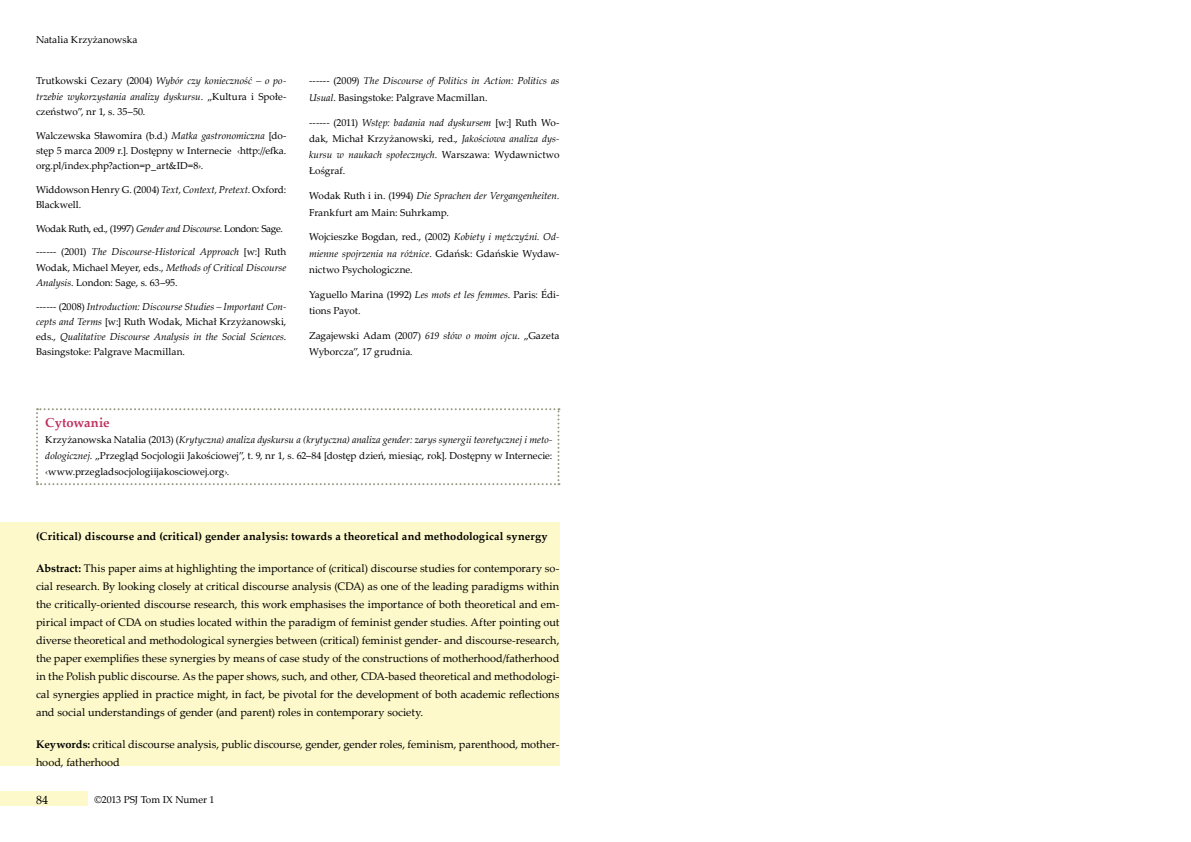
<style>
.page{position:relative;width:1191px;height:842px;background:#fff}
.page>*{position:absolute;margin:0;border:0;box-sizing:border-box;transform-origin:0 0}
.t1{font:700 13px "Palatino Linotype";color:#bf335f}
.t2{font:12px "Palatino Linotype";color:#000}
.t3{font:11px/18px "Palatino Linotype";color:#000;text-align:justify}
.t4{font:700 11px "Palatino Linotype";letter-spacing:.015em;color:#000}
.t5{font:10px/15.2px "Palatino Linotype";color:#000;text-align:justify}
.t6{font:italic 10px/15.2px "Palatino Linotype";color:#000;text-align:justify}
.t7{font:10px/16.3px "Palatino Linotype";letter-spacing:.02em;color:#000}
.t8{font:10px "Palatino Linotype";letter-spacing:-.035em;color:#000}
.s1{font-style:italic}
.s2{color:#111}
.s3{font-style:normal}
.s4{font-weight:700}
</style>
<div class="page">
<div style="left:0;top:791px;width:87px;height:15px;background:#fdf9ca"></div>
<div style="left:0;top:522px;width:559px;height:243px;background:#fdf9ca"></div>
<svg style="left:36px;top:408px;width:523px;height:77px"></svg>
<p class="t5" style="left:36px;top:32px;width:103px">Natalia Krzyżanowska</p>
<p class="t5" style="left:36px;top:73px;width:252px">Trutkowski Cezary (2004) <span class="s1">Wybór czy konieczność – o po&shy;trzebie wykorzystania analizy dyskursu</span>. „Kultura i Społe&shy;czeństwo”, nr 1, s. 35‒50.</p>
<p class="t5" style="left:36px;top:127px;width:252px">Walczewska Sławomira (b.d.) <span class="s1">Matka gastronomiczna</span> [do&shy;stęp 5 marca 2009 r.]. Dostępny w Internecie <span class="s2">‹</span>http://efka. org.pl/index.php?action=p_art&amp;ID=8›.</p>
<p class="t5" style="left:36px;top:181px;width:252px">Widdowson Henry G. (2004) <span class="s1">Text, Context, Pretext</span>. Oxford:<br>Blackwell.</p>
<p class="t8" style="left:36px;top:221px;width:248px">Wodak Ruth, ed., (1997) <span class="s1">Gender and Discourse</span>. London: Sage.</p>
<p class="t5" style="left:36px;top:244px;width:252px">------ (2001) <span class="s1">The Discourse-Historical Approach</span> [w:] Ruth Wodak, Michael Meyer, eds., <span class="s1">Methods of Critical Discourse Analysis</span>. London: Sage, s. 63‒95.</p>
<p class="t6" style="left:36px;top:298px;width:252px"><span class="s3">------ (2008)</span> Introduction: Discourse Studies – Important Con&shy;cepts and Terms <span class="s3">[w:] Ruth Wodak, Michał Krzyżanowski, eds.,</span> Qualitative Discourse Analysis in the Social Sciences<span class="s3">.<br>Basingstoke: Palgrave Macmillan.</span></p>
<p class="t6" style="left:309px;top:72px;width:252px;line-height:16.3px"><span class="s3">------ (2009)</span> The Discourse of Politics in Action: Politics as<br>Usual<span class="s3">. Basingstoke: Palgrave Macmillan.</span></p>
<p class="t5" style="left:309px;top:114px;width:252px;line-height:16.3px">------ (2011) <span class="s1">Wstęp: badania nad dyskursem</span> [w:] Ruth Wo&shy;dak, Michał Krzyżanowski, red., <span class="s1">Jakościowa analiza dys&shy;kursu w naukach społecznych</span>. Warszawa: Wydawnictwo Łośgraf.</p>
<p class="t7" style="left:309px;top:187px;width:252px">Wodak Ruth i in. (1994) <span class="s1">Die Sprachen der Vergangenheiten.<br></span>Frankfurt am Main: Suhrkamp.</p>
<p class="t5" style="left:309px;top:228px;width:252px;line-height:16.3px">Wojcieszke Bogdan, red., (2002) <span class="s1">Kobiety i mężczyźni. Od&shy;mienne spojrzenia na różnice</span>. Gdańsk: Gdańskie Wydaw&shy;nictwo Psychologiczne.</p>
<p class="t5" style="left:309px;top:286px;width:252px;line-height:16.3px">Yaguello Marina (1992) <span class="s1">Les mots et les femmes</span>. Paris: Édi&shy;tions Payot.</p>
<p class="t5" style="left:309px;top:327px;width:252px;line-height:16.3px">Zagajewski Adam (2007) <span class="s1">619 słów o moim ojcu</span>. „Gazeta<br>Wyborcza”, 17 grudnia.</p>
<h1 class="t1" style="left:45px;top:413px;width:66px">Cytowanie</h1>
<p class="t5" style="left:45px;top:431px;width:508px;line-height:16px">Krzyżanowska Natalia (2013) (<span class="s1">Krytyczna) analiza dyskursu a (krytyczna) analiza gender: zarys synergii teoretycznej i meto&shy;dologicznej</span>. „Przegląd Socjologii Jakościowej”, t. 9, nr 1, s. 62‒84 [dostęp dzień, miesiąc, rok]. Dostępny w Internecie: ‹www.przegladsocjologiijakosciowej.org›.</p>
<p class="t4" style="left:36px;top:528px;width:513px">(Critical) discourse and (critical) gender analysis: towards a theoretical and methodological synergy</p>
<p class="t3" style="left:36px;top:559px;width:525px"><span class="s4">Abstract:</span> This paper aims at highlighting the importance of (critical) discourse studies for contemporary so&shy;cial research. By looking closely at critical discourse analysis (CDA) as one of the leading paradigms within the critically-oriented discourse research, this work emphasises the importance of both theoretical and em&shy;pirical impact of CDA on studies located within the paradigm of feminist gender studies. After pointing out diverse theoretical and methodological synergies between (critical) feminist gender- and discourse-research, the paper exemplifies these synergies by means of case study of the constructions of motherhood/fatherhood in the Polish public discourse. As the paper shows, such, and other, CDA-based theoretical and methodologi&shy;cal synergies applied in practice might, in fact, be pivotal for the development of both academic reflections and social understandings of gender (and parent) roles in contemporary society.</p>
<p class="t3" style="left:36px;top:735px;width:525px"><span class="s4">Keywords:</span> critical discourse analysis, public discourse, gender, gender roles, feminism, parenthood, mother&shy;hood, fatherhood</p>
<p class="t2" style="left:36px;top:791px;width:14px">84</p>
<p class="t5" style="left:94px;top:792px;width:122px">©2013 PSJ Tom IX Numer 1</p>
</div>
